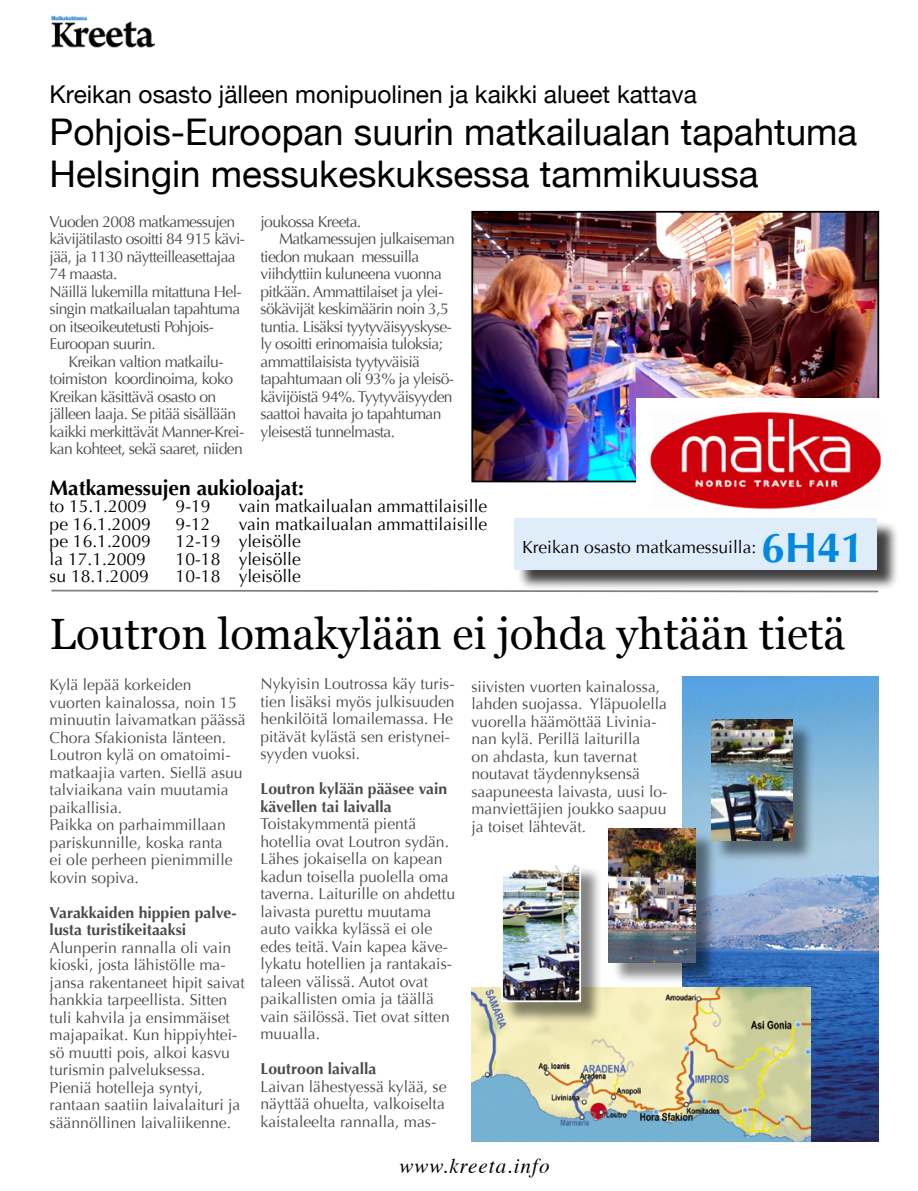
<style>
.page{position:relative;width:918px;height:1191px;background:#fff}
.page>*{position:absolute;margin:0;border:0;box-sizing:border-box;transform-origin:0 0}
.t1{font:43.75px "Georgia";color:#000}
.t2{font:700 42px "Optima";color:#0089df}
.t3{font:36.75px/42px "Helvetica Neue";color:#000}
.t4{font:24.5px "Helvetica Neue";color:#000}
.t5{font:700 21px "Optima";color:#000}
.t6{font:italic 21px "Times";letter-spacing:.05em;color:#000}
.t7{font:17.5px "Optima";color:#000}
.t8{font:15.75px/17.5px "Optima";color:#4a4a4a}
.t9{font:15.75px/17.5px "Optima";letter-spacing:-.04em;color:#4a4a4a}
.t10{font:700 15.75px/17.5px "Optima";color:#4a4a4a}
</style>
<div class="page">
<div style="left:517px;top:521px;width:382px;height:70px;background:#000;opacity:.75"></div>
<div style="left:514px;top:518px;width:363px;height:51px;background:#dfecfa"></div>
<img style="left:474px;top:214px;width:402px;height:265px">
<div style="left:471px;top:211px;width:408px;height:271px;border:2px solid #000"></div>
<img style="left:636px;top:399px;width:245px;height:111px">
<svg style="left:51px;top:589px;width:829px;height:4px"></svg>
<img style="left:51px;top:16px;width:103px;height:32px">
<img style="left:682px;top:677px;width:196px;height:464px">
<div style="left:611px;top:831px;width:107px;height:153px;background:#000;opacity:.48"></div>
<img style="left:609px;top:828px;width:87px;height:134px">
<div style="left:714px;top:722px;width:100px;height:140px;background:#000;opacity:.48"></div>
<img style="left:711px;top:719px;width:82px;height:121px">
<img style="left:471px;top:987px;width:339px;height:154px">
<div style="left:504px;top:866px;width:99px;height:157px;background:#000;opacity:.48"></div>
<img style="left:504px;top:866px;width:74px;height:133px">
<div style="left:501px;top:863px;width:80px;height:139px;border:2px solid #fff"></div>
<h3 class="t4" style="left:50px;top:80px;width:649px">Kreikan osasto jälleen monipuolinen ja kaikki alueet kattava</h3>
<h3 class="t3" style="left:50px;top:110px;width:809px">Pohjois-Euroopan suurin matkailualan tapahtuma<br>Helsingin messukeskuksessa tammikuussa</h3>
<p class="t9" style="left:50px;top:213px;width:197px">Vuoden 2008 matkamessujen kävijätilasto osoitti 84 915 kävi&shy;jää, ja 1130 näytteilleasettajaa<br>74 maasta.<br>Näillä lukemilla mitattuna Hel&shy;singin matkailualan tapahtuma on itseoikeutetusti Pohjois-<br>Euroopan suurin.</p>
<p class="t9" style="left:50px;top:353px;width:196px;text-indent:19px">Kreikan valtion matkailu&shy;toimiston koordinoima, koko<br>Kreikan käsittävä osasto on jälleen laaja. Se pitää sisällään kaikki merkittävät Manner-Krei&shy;kan kohteet, sekä saaret, niiden</p>
<p class="t9" style="left:260px;top:213px;width:102px">joukossa Kreeta.</p>
<p class="t9" style="left:279px;top:230px;width:177px">Matkamessujen julkaiseman</p>
<p class="t9" style="left:260px;top:248px;width:160px">tiedon mukaan messuilla</p>
<p class="t9" style="left:260px;top:265px;width:183px">viihdyttiin kuluneena vuonna</p>
<p class="t9" style="left:260px;top:283px;width:184px">pitkään. Ammattilaiset ja ylei-</p>
<p class="t9" style="left:260px;top:300px;width:190px">sökävijät keskimäärin noin 3,5</p>
<p class="t9" style="left:260px;top:318px;width:193px">tuntia. Lisäksi tyytyväisyyskyse-</p>
<p class="t9" style="left:260px;top:335px;width:184px">ly osoitti erinomaisia tuloksia;</p>
<p class="t9" style="left:260px;top:353px;width:161px">ammattilaisista tyytyväisiä</p>
<p class="t9" style="left:260px;top:370px;width:195px">tapahtumaan oli 93% ja yleisö-</p>
<p class="t9" style="left:260px;top:388px;width:194px">kävijöistä 94%. Tyytyväisyyden</p>
<p class="t9" style="left:260px;top:405px;width:183px">saattoi havaita jo tapahtuman</p>
<p class="t9" style="left:260px;top:423px;width:136px">yleisestä tunnelmasta.</p>
<h3 class="t5" style="left:50px;top:475px;width:256px">Matkamessujen aukioloajat:</h3>
<p class="t7" style="left:50px;top:496px;width:99px">to 15.1.2009</p>
<p class="t7" style="left:176px;top:496px;width:37px">9-19</p>
<p class="t7" style="left:239px;top:496px;width:250px">vain matkailualan ammattilaisille</p>
<p class="t7" style="left:50px;top:514px;width:103px">pe 16.1.2009</p>
<p class="t7" style="left:176px;top:514px;width:37px">9-12</p>
<p class="t7" style="left:239px;top:514px;width:250px">vain matkailualan ammattilaisille</p>
<p class="t7" style="left:50px;top:531px;width:103px">pe 16.1.2009</p>
<p class="t7" style="left:176px;top:531px;width:127px">12-19 yleisölle</p>
<p class="t7" style="left:50px;top:549px;width:98px">la 17.1.2009</p>
<p class="t7" style="left:176px;top:549px;width:127px">10-18 yleisölle</p>
<p class="t7" style="left:50px;top:566px;width:101px">su 18.1.2009</p>
<p class="t7" style="left:176px;top:566px;width:127px">10-18 yleisölle</p>
<p class="t7" style="left:522px;top:537px;width:236px">Kreikan osasto matkamessuilla:</p>
<h2 class="t2" style="left:761px;top:523px;width:104px">6H41</h2>
<h1 class="t1" style="left:50px;top:609px;width:797px">Loutron lomakylään ei johda yhtään tietä</h1>
<p class="t8" style="left:50px;top:676px;width:197px">Kylä lepää korkeiden vuorten kainalossa, noin 15 minuutin laivamatkan päässä<br>Chora Sfakionista länteen.<br>Loutron kylä on omatoimi&shy;matkaajia varten. Siellä asuu talviaikana vain muutamia paikallisia.<br>Paikka on parhaimmillaan pariskunnille, koska ranta<br>ei ole perheen pienimmille kovin sopiva.</p>
<p class="t10" style="left:50px;top:904px;width:188px">Varakkaiden hippien palve&shy;lusta turistikeitaaksi</p>
<p class="t8" style="left:50px;top:939px;width:197px">Alunperin rannalla oli vain kioski, josta lähistölle ma&shy;jansa rakentaneet hipit saivat hankkia tarpeellista. Sitten tuli kahvila ja ensimmäiset majapaikat. Kun hippiyhtei&shy;sö muutti pois, alkoi kasvu turismin palveluksessa.<br>Pieniä hotelleja syntyi, rantaan saatiin laivalaituri ja säännöllinen laivaliikenne.</p>
<p class="t8" style="left:260px;top:675px;width:196px">Nykyisin Loutrossa käy turis&shy;tien lisäksi myös julkisuuden henkilöitä lomailemassa. He pitävät kylästä sen eristynei&shy;syyden vuoksi.</p>
<p class="t10" style="left:260px;top:780px;width:188px">Loutron kylään pääsee vain kävellen tai laivalla</p>
<p class="t8" style="left:260px;top:815px;width:196px">Toistakymmentä pientä hotellia ovat Loutron sydän.<br>Lähes jokaisella on kapean kadun toisella puolella oma taverna. Laiturille on ahdettu laivasta purettu muutama auto vaikka kylässä ei ole edes teitä. Vain kapea käve&shy;lykatu hotellien ja rantakais&shy;taleen välissä. Autot ovat paikallisten omia ja täällä vain säilössä. Tiet ovat sitten muualla.</p>
<p class="t10" style="left:260px;top:1060px;width:117px">Loutroon laivalla</p>
<p class="t8" style="left:260px;top:1078px;width:188px;text-align:justify">Laivan lähestyessä kylää, se näyttää ohuelta, valkoiselta kaistaleelta rannalla, mas-</p>
<p class="t8" style="left:471px;top:677px;width:197px">siivisten vuorten kainalossa, lahden suojassa. Yläpuolella vuorella häämöttää Livinia&shy;nan kylä. Perillä laiturilla<br>on ahdasta, kun tavernat noutavat täydennyksensä saapuneesta laivasta, uusi lo&shy;manviettäjien joukko saapuu ja toiset lähtevät.</p>
<h3 class="t6" style="left:399px;top:1147px;width:152px">www.kreeta.info</h3>
</div>
